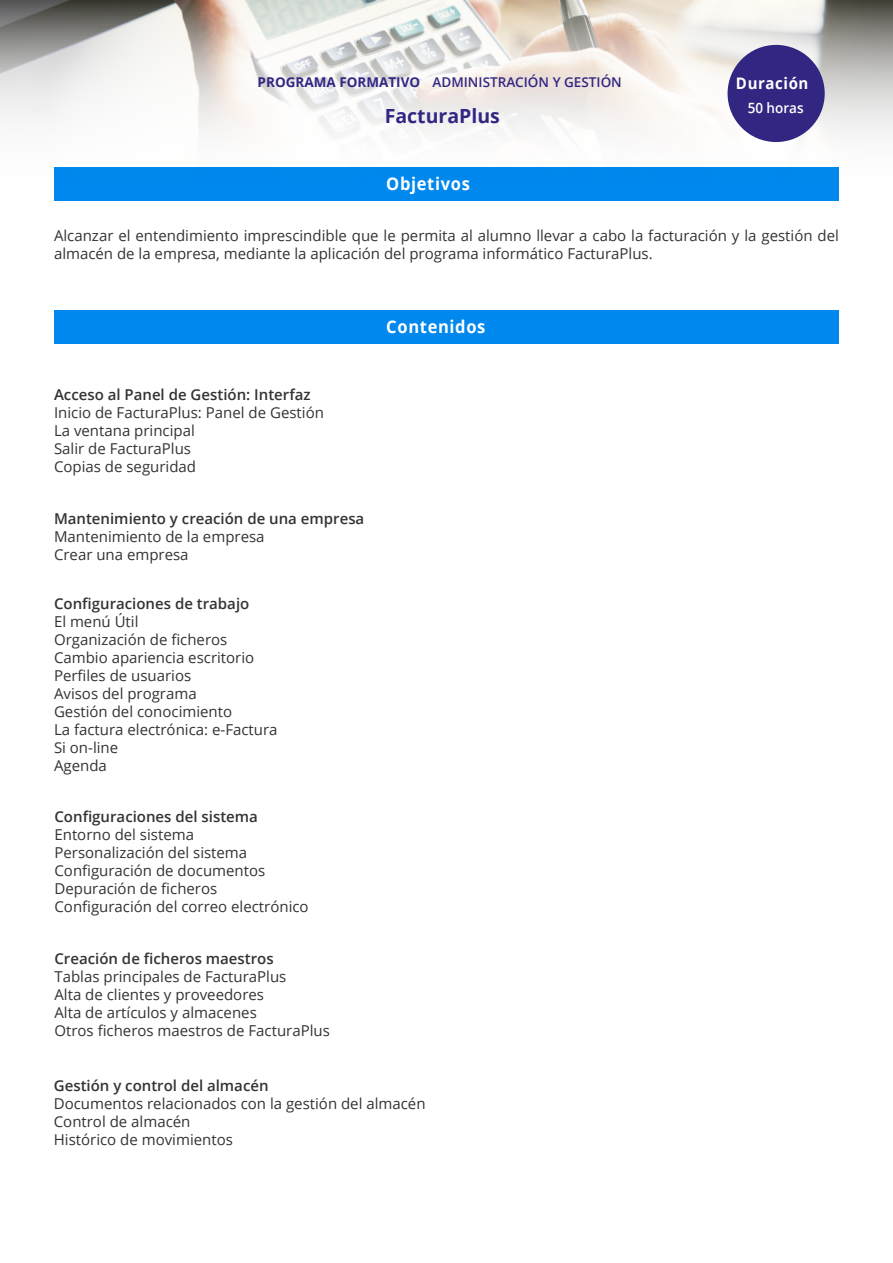
<style>
.page{position:relative;width:893px;height:1263px;background:#fff}
.page>*{position:absolute;margin:0;border:0;box-sizing:border-box;transform-origin:0 0}
.t1{font:700 19.5px "Open Sans";color:#312783}
.t2{font:700 17.55px "Open Sans";letter-spacing:.04em;color:#fff;scale:.94 1}
.t3{font:700 15.9px "Open Sans";letter-spacing:.04em;color:#fff;scale:.94 1}
.t4{font:15px/18px "Open Sans";color:#333}
.t5{font:600 15px "Open Sans";color:#333}
.t6{font:600 14.1px "Open Sans";color:#fff;scale:.95 1}
.t7{font:600 13.5px "Open Sans";color:#312783}
.t8{font:700 13.5px "Open Sans";color:#312783}
</style>
<div class="page">
<div style="left:54px;top:310px;width:785px;height:34px;background:#08e"></div>
<img style="left:0;top:0;width:893px;height:201px">
<div style="left:727px;top:45px;width:98px;height:97px;background:#312783;border-radius:50%"></div>
<p class="t8" style="left:258px;top:73px;width:164px">PROGRAMA FORMATIVO</p>
<p class="t7" style="left:433px;top:73px;width:191px">ADMINISTRACIÓN Y GESTIÓN</p>
<p class="t3" style="left:736px;top:72px;width:79px">Duración</p>
<p class="t6" style="left:748px;top:98px;width:60px">50 horas</p>
<p class="t1" style="left:385px;top:102px;width:117px">FacturaPlus</p>
<p class="t2" style="left:386px;top:171px;width:90px">Objetivos</p>
<p class="t4" style="left:54px;top:226px;width:786px">Alcanzar el entendimiento imprescindible que le permita al alumno llevar a cabo la facturación y la gestión del almacén de la empresa, mediante la aplicación del programa informático FacturaPlus.</p>
<p class="t5" style="left:54px;top:384px;width:258px">Acceso al Panel de Gestión: Interfaz</p>
<p class="t4" style="left:54px;top:403px;width:271px">Inicio de FacturaPlus: Panel de Gestión</p>
<p class="t4" style="left:54px;top:421px;width:142px">La ventana principal</p>
<p class="t4" style="left:54px;top:439px;width:139px">Salir de FacturaPlus</p>
<p class="t4" style="left:54px;top:457px;width:144px">Copias de seguridad</p>
<p class="t5" style="left:54px;top:508px;width:312px">Mantenimiento y creación de una empresa</p>
<p class="t4" style="left:54px;top:527px;width:212px">Mantenimiento de la empresa</p>
<p class="t4" style="left:54px;top:545px;width:136px">Crear una empresa</p>
<p class="t5" style="left:54px;top:593px;width:197px">Configuraciones de trabajo</p>
<p class="t4" style="left:54px;top:612px;width:86px">El menú Útil</p>
<p class="t4" style="left:54px;top:630px;width:175px">Organización de ficheros</p>
<p class="t4" style="left:54px;top:648px;width:202px">Cambio apariencia escritorio</p>
<p class="t4" style="left:54px;top:666px;width:139px">Perfiles de usuarios</p>
<p class="t4" style="left:54px;top:684px;width:144px">Avisos del programa</p>
<p class="t4" style="left:54px;top:702px;width:180px">Gestión del conocimiento</p>
<p class="t4" style="left:54px;top:720px;width:225px">La factura electrónica: e-Factura</p>
<p class="t4" style="left:54px;top:738px;width:66px">Si on-line</p>
<p class="t4" style="left:54px;top:756px;width:54px">Agenda</p>
<p class="t5" style="left:54px;top:806px;width:205px">Configuraciones del sistema</p>
<p class="t4" style="left:54px;top:825px;width:141px">Entorno del sistema</p>
<p class="t4" style="left:54px;top:843px;width:194px">Personalización del sistema</p>
<p class="t4" style="left:54px;top:861px;width:212px">Configuración de documentos</p>
<p class="t4" style="left:54px;top:879px;width:164px">Depuración de ficheros</p>
<p class="t4" style="left:54px;top:897px;width:256px">Configuración del correo electrónico</p>
<p class="t5" style="left:54px;top:948px;width:221px">Creación de ficheros maestros</p>
<p class="t4" style="left:54px;top:967px;width:233px">Tablas principales de FacturaPlus</p>
<p class="t4" style="left:54px;top:985px;width:211px">Alta de clientes y proveedores</p>
<p class="t4" style="left:54px;top:1003px;width:204px">Alta de artículos y almacenes</p>
<p class="t4" style="left:54px;top:1021px;width:277px">Otros ficheros maestros de FacturaPlus</p>
<p class="t2" style="left:386px;top:314px;width:107px">Contenidos</p>
<p class="t5" style="left:54px;top:1075px;width:216px">Gestión y control del almacén</p>
<p class="t4" style="left:54px;top:1094px;width:373px">Documentos relacionados con la gestión del almacén</p>
<p class="t4" style="left:54px;top:1112px;width:138px">Control de almacén</p>
<p class="t4" style="left:54px;top:1130px;width:181px">Histórico de movimientos</p>
</div>
